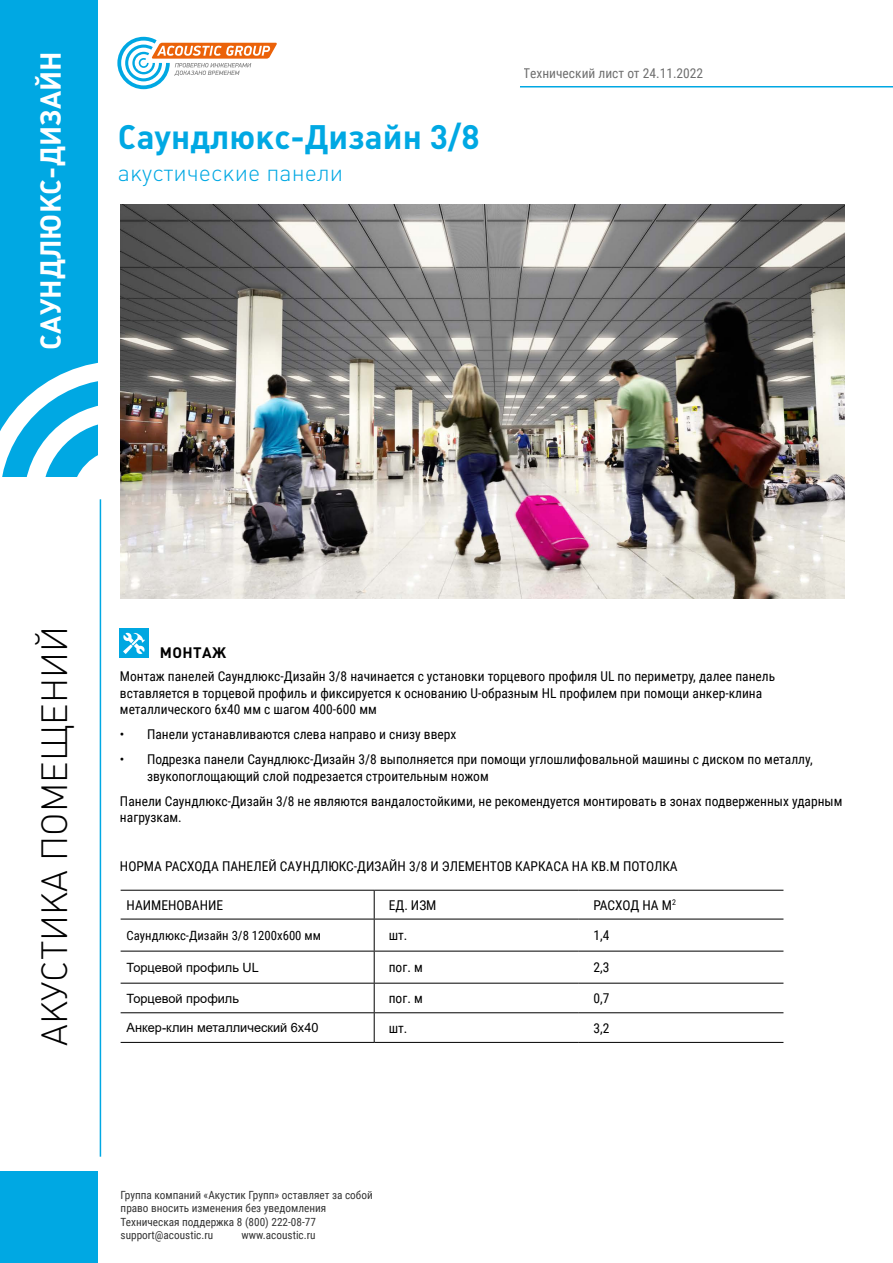
<style>
.page{position:relative;width:893px;height:1263px;background:#fff}
.page>*{position:absolute;margin:0;border:0;box-sizing:border-box;transform-origin:0 0}
.t1{font:36px "Plumb Light C";color:#000}
.t2{font:700 33.6px "Plumb C";color:#00a8e3}
.t3{font:700 28.5px "Plumb C";color:#fff}
.t4{font:23.4px "Plumb Light C";color:#00a8e3}
.t5{font:700 15px "Plumb C";letter-spacing:.025em;color:#000}
.t6{font:13.5px/16.5px "Roboto Condensed";color:#000}
.t7{font:12.75px "Arial";color:#000}
.t8{font:12.75px "Roboto Condensed";color:#000}
.t9{font:11.25px/13.5px "Roboto Condensed";color:#000}
</style>
<div class="page">
<div style="left:0;top:0;width:97px;height:477px;background:#00a8e3"></div>
<svg style="left:0;top:361px;width:259px;height:277px"></svg>
<div style="left:24px;top:403px;width:193px;height:193px;border:18px solid #fff;border-radius:50%"></div>
<div style="left:72px;top:449px;width:97px;height:101px;border:18px solid #fff;border-radius:50%"></div>
<div style="left:0;top:1171px;width:97px;height:92px;background:#00a8e3"></div>
<hr style="left:520px;top:86px;width:373px;height:1px;background:#00a8e3">
<svg style="left:117px;top:37px;width:160px;height:52px"></svg>
<hr style="left:100px;top:499px;width:1px;height:658px;background:#00a8e3">
<img style="left:121px;top:204px;width:723px;height:394px">
<hr style="left:121px;top:890px;width:253px;height:1px;background:#000">
<hr style="left:374px;top:890px;width:205px;height:1px;background:#000">
<svg style="left:374px;top:890px;width:1px;height:29px"></svg>
<hr style="left:579px;top:890px;width:204px;height:1px;background:#000">
<hr style="left:121px;top:919px;width:253px;height:1px;background:#000">
<hr style="left:374px;top:919px;width:205px;height:1px;background:#000">
<hr style="left:374px;top:919px;width:1px;height:32px;background:#000">
<hr style="left:579px;top:919px;width:204px;height:1px;background:#000">
<hr style="left:121px;top:951px;width:253px;height:1px;background:#000">
<hr style="left:374px;top:951px;width:205px;height:1px;background:#000">
<hr style="left:374px;top:951px;width:1px;height:32px;background:#000">
<hr style="left:579px;top:951px;width:204px;height:1px;background:#000">
<hr style="left:121px;top:983px;width:253px;height:1px;background:#000">
<hr style="left:374px;top:983px;width:205px;height:1px;background:#000">
<hr style="left:579px;top:983px;width:204px;height:1px;background:#000">
<hr style="left:121px;top:1012px;width:253px;height:1px;background:#000">
<hr style="left:374px;top:1012px;width:205px;height:1px;background:#000">
<svg style="left:374px;top:983px;width:1px;height:59px"></svg>
<hr style="left:579px;top:1012px;width:204px;height:1px;background:#000">
<hr style="left:121px;top:1042px;width:253px;height:1px;background:#000">
<hr style="left:374px;top:1042px;width:205px;height:1px;background:#000">
<hr style="left:579px;top:1042px;width:204px;height:1px;background:#000">
<div style="left:119px;top:628px;width:30px;height:30px;background:#00a7e1"></div>
<svg style="left:123px;top:633px;width:22px;height:21px"></svg>
<h3 class="t3" style="left:34px;top:350px;width:300px;rotate:-90deg">САУНДЛЮКС-ДИЗАЙН</h3>
<h2 class="t2" style="left:118px;top:118px;width:363px">Саундлюкс-Дизайн 3/8</h2>
<h3 class="t4" style="left:118px;top:159px;width:227px">акустические панели</h3>
<p class="t6" style="left:524px;top:64px;width:181px">Технический лист от 24.11.2022</p>
<h1 class="t1" style="left:34px;top:1046px;width:421px;rotate:-90deg">АКУСТИКА ПОМЕЩЕНИЙ</h1>
<p class="t5" style="left:160px;top:644px;width:68px">МОНТАЖ</p>
<p class="t6" style="left:120px;top:668px;width:657px">Монтаж панелей Саундлюкс-Дизайн 3/8 начинается с установки торцевого профиля UL по периметру, далее панель вставляется в торцевой профиль и фиксируется к основанию U-образным HL профилем при помощи анкер-клина металлического 6х40 мм с шагом 400-600 мм</p>
<p class="t6" style="left:120px;top:726px;width:338px">• Панели устанавливаются слева направо и снизу вверх</p>
<p class="t6" style="left:147px;top:751px;width:667px;text-indent:-27px">• Подрезка панели Саундлюкс-Дизайн 3/8 выполняется при помощи углошлифовальной машины с диском по металлу, звукопоглощающий слой подрезается строительным ножом</p>
<p class="t6" style="left:120px;top:792px;width:724px">Панели Саундлюкс-Дизайн 3/8 не являются вандалостойкими, не рекомендуется монтировать в зонах подверженных ударным нагрузкам.</p>
<p class="t6" style="left:120px;top:858px;width:559px">НОРМА РАСХОДА ПАНЕЛЕЙ САУНДЛЮКС-ДИЗАЙН 3/8 И ЭЛЕМЕНТОВ КАРКАСА НА КВ.М ПОТОЛКА</p>
<p class="t6" style="left:127px;top:896px;width:98px">НАИМЕНОВАНИЕ</p>
<p class="t6" style="left:389px;top:896px;width:49px">ЕД. ИЗМ</p>
<p class="t6" style="left:593px;top:896px;width:84px">РАСХОД НА М<sup>2</sup></p>
<p class="t8" style="left:127px;top:926px;width:196px">Саундлюкс-Дизайн 3/8 1200х600 мм</p>
<p class="t6" style="left:389px;top:926px;width:20px">шт.</p>
<p class="t6" style="left:593px;top:926px;width:17px">1,4</p>
<p class="t7" style="left:127px;top:958px;width:134px">Торцевой профиль UL</p>
<p class="t6" style="left:389px;top:959px;width:36px">пог. м</p>
<p class="t6" style="left:593px;top:959px;width:17px">2,3</p>
<p class="t7" style="left:127px;top:989px;width:114px">Торцевой профиль</p>
<p class="t6" style="left:389px;top:989px;width:36px">пог. м</p>
<p class="t6" style="left:593px;top:989px;width:17px">0,7</p>
<p class="t7" style="left:127px;top:1019px;width:193px">Анкер-клин металлический 6х40</p>
<p class="t6" style="left:389px;top:1019px;width:20px">шт.</p>
<p class="t6" style="left:593px;top:1019px;width:17px">3,2</p>
<p class="t9" style="left:121px;top:1187px;width:254px">Группа компаний «Акустик Групп» оставляет за собой право вносить изменения без уведомления Техническая поддержка 8 (800) 222-08-77 support@acoustic.ru</p>
<p class="t9" style="left:242px;top:1228px;width:75px">www.acoustic.ru</p>
</div>
